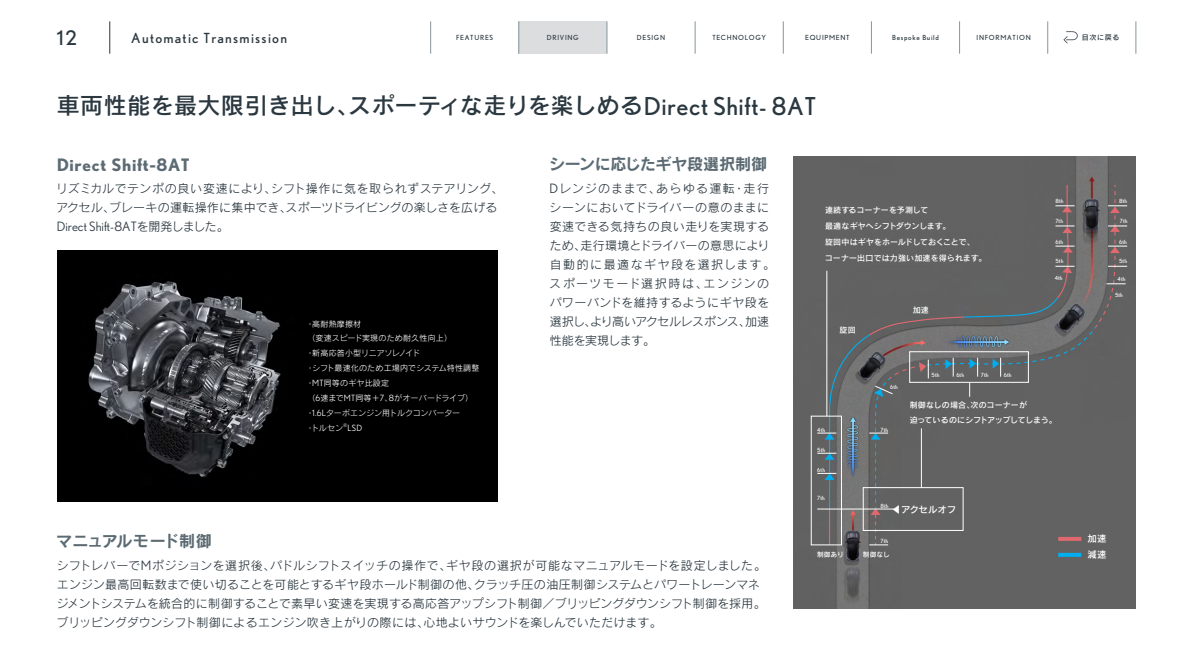
<style>
.page{position:relative;width:1192px;height:671px;background:#fff}
.page>*{position:absolute;margin:0;border:0;box-sizing:border-box;transform-origin:0 0}
.t1{font:23px "Lexus Rodin Pro DB";letter-spacing:.005em;color:#2b3840}
.t2{font:20px "Nobel";color:#2b3840}
.t3{font:700 17.1px "Nobel";letter-spacing:.035em;color:#5c6b73}
.t4{font:16px "Lexus Rodin Pro B";letter-spacing:-.01em;color:#5c6b73}
.t5{font:13.9px "Nobel";letter-spacing:.095em;color:#2b3840}
.t6{font:12.8px "Nobel";color:#2b3840}
.t7{font:12px/19px "Lexus Rodin Pro M";letter-spacing:.02em;color:#2b3840}
.t8{font:9.3px/16px "Lexus Rodin Pro DB";letter-spacing:.025em;color:#fff}
.t9{font:8.6px "Nobel";color:#fff}
.t10{font:8px/14.8px "Lexus Rodin Pro M";letter-spacing:.025em;color:#fff}
.t11{font:8px/16px "Lexus Rodin Pro DB";letter-spacing:.005em;color:#fff}
.t12{font:7px "Nobel";letter-spacing:.1em;color:#2b3840}
.t13{font:7px "Lexus Rodin Pro DB";letter-spacing:.1em;color:#2b3840}
.t14{font:6.6px "Lexus Rodin Pro DB";letter-spacing:.025em;color:#fff}
.t15{font:5.7px "Nobel";letter-spacing:.025em;color:#fff}
.t16{font:5px "Nobel";color:#fff}
.s1{font-family:"Nobel";font-size:24.6px}
.s2{font-family:"Lexus Rodin Pro M";font-size:12px}
.s3{font-family:"Nobel";font-size:8.6px}
.s4{font-family:"Nobel";font-size:12.8px}
</style>
<div class="page">
<div style="left:57px;top:249px;width:440px;height:252px;background:#000"></div>
<div style="left:793px;top:156px;width:341px;height:452px;background:#626262"></div>
<div style="left:810px;top:415px;width:31px;height:129px;border:1px solid #fff"></div>
<svg style="left:1057px;top:552px;width:24px;height:4px"></svg>
<svg style="left:817px;top:184px;width:309px;height:361px;background:#666667"></svg>
<img style="left:88px;top:281px;width:193px;height:196px">
<svg style="left:1063px;top:31px;width:14px;height:13px"></svg>
<div style="left:518px;top:21px;width:89px;height:33px;background:#dbdddf"></div>
<hr style="left:1135px;top:21px;width:1px;height:33px;background:#87959b">
<hr style="left:109px;top:21px;width:1px;height:33px;background:#2b3840">
<hr style="left:1046px;top:21px;width:1px;height:33px;background:#87959b">
<hr style="left:958px;top:21px;width:1px;height:33px;background:#87959b">
<hr style="left:870px;top:21px;width:1px;height:33px;background:#87959b">
<hr style="left:782px;top:21px;width:1px;height:33px;background:#87959b">
<hr style="left:694px;top:21px;width:1px;height:33px;background:#87959b">
<hr style="left:606px;top:21px;width:1px;height:33px;background:#87959b">
<hr style="left:518px;top:21px;width:1px;height:33px;background:#87959b">
<hr style="left:430px;top:21px;width:1px;height:33px;background:#87959b">
<h2 class="t2" style="left:57px;top:25px;width:22px">12</h2>
<p class="t5" style="left:131px;top:29px;width:157px">Automatic Transmission</p>
<p class="t12" style="left:456px;top:33px;width:39px">FEATURES</p>
<p class="t12" style="left:547px;top:33px;width:33px">DRIVING</p>
<p class="t12" style="left:636px;top:33px;width:30px">DESIGN</p>
<p class="t12" style="left:712px;top:33px;width:55px">TECHNOLOGY</p>
<p class="t12" style="left:805px;top:33px;width:46px">EQUIPMENT</p>
<p class="t12" style="left:891px;top:33px;width:48px">Bespoke Build</p>
<p class="t12" style="left:976px;top:33px;width:56px">INFORMATION</p>
<p class="t13" style="left:1065px;top:33px;width:55px">　　目次に戻る</p>
<h1 class="t1" style="left:57px;top:90px;width:761px">車両性能を最大限引き出し、スポーティな走りを楽しめる<span class="s1">Direct Shift- 8AT</span></h1>
<h3 class="t3" style="left:57px;top:154px;width:134px">Direct Shift-8AT</h3>
<p class="t7" style="left:56px;top:178px;width:449px">リズミカルでテンポの良い変速により、シフト操作に気を取られずステアリング、アクセル、ブレーキの運転操作に集中でき、スポーツドライビングの楽しさを広げる</p>
<p class="t6" style="left:57px;top:218px;width:174px">Direct Shift-8AT<span class="s2">を開発しました。</span></p>
<p class="t10" style="left:306px;top:315px;width:175px">・高耐熱摩擦材<br>（変速スピード実現のため耐久性向上）<br>・新高応答小型リニアソレノイド<br>・シフト最速化のため工場内でシステム特性調整・<span class="s3">MT</span>同等のギヤ比設定<br>（<span class="s3">6</span>速まで<span class="s3">MT</span>同等＋<span class="s3">7</span>、<span class="s3">8</span>がオーバードライブ）・<span class="s3">1.6L</span>ターボエンジン用トルクコンバーター<br>・トルセン</p>
<p class="t16" style="left:343px;top:421px;width:6px">®</p>
<p class="t9" style="left:347px;top:422px;width:16px">LSD</p>
<h3 class="t4" style="left:548px;top:153px;width:220px">シーンに応じたギヤ段選択制御</h3>
<p class="t7" style="left:549px;top:178px;width:227px"><span class="s4">D</span>レンジのままで、あらゆる運転・走行シーンにおいてドライバーの意のままに変速できる気持ちの良い走りを実現するため、走行環境とドライバーの意思により自動的に最適なギヤ段を選択します。スポーツモード選択時は、エンジンのパワーバンドを維持するようにギヤ段を選択し、より高いアクセルレスポンス、加速性能を実現します。</p>
<h3 class="t4" style="left:56px;top:530px;width:157px">マニュアルモード制御</h3>
<p class="t7" style="left:56px;top:555px;width:711px">シフトレバーで<span class="s4">M</span>ポジションを選択後、パドルシフトスイッチの操作で、ギヤ段の選択が可能なマニュアルモードを設定しました。エンジン最高回転数まで使い切ることを可能とするギヤ段ホールド制御の他、クラッチ圧の油圧制御システムとパワートレーンマネジメントシステムを統合的に制御することで素早い変速を実現する高応答アップシフト制御／ブリッピングダウンシフト制御を採用。ブリッピングダウンシフト制御によるエンジン吹き上がりの際には、心地よいサウンドを楽しんでいただけます。</p>
<p class="t11" style="left:824px;top:201px;width:163px">連続するコーナーを予測して<br>最適なギヤへシフトダウンします。<br>旋回中はギヤをホールドしておくことで、<br>コーナー出口では力強い加速を得られます。</p>
<p class="t11" style="left:839px;top:322px;width:18px">旋回</p>
<p class="t11" style="left:912px;top:301px;width:18px">加速</p>
<p class="t15" style="left:889px;top:383px;width:9px">6th</p>
<p class="t15" style="left:931px;top:371px;width:9px">5th</p>
<p class="t15" style="left:956px;top:371px;width:9px">6th</p>
<p class="t15" style="left:980px;top:371px;width:9px">7th</p>
<p class="t15" style="left:1003px;top:371px;width:9px">6th</p>
<p class="t15" style="left:1055px;top:197px;width:10px">8th</p>
<p class="t15" style="left:1118px;top:197px;width:10px">8th</p>
<p class="t15" style="left:1055px;top:217px;width:9px">7th</p>
<p class="t15" style="left:1119px;top:217px;width:9px">7th</p>
<p class="t15" style="left:1055px;top:239px;width:9px">6th</p>
<p class="t15" style="left:1118px;top:239px;width:9px">6th</p>
<p class="t15" style="left:1055px;top:258px;width:9px">5th</p>
<p class="t15" style="left:1118px;top:258px;width:9px">5th</p>
<p class="t15" style="left:1114px;top:291px;width:9px">5th</p>
<p class="t15" style="left:1054px;top:274px;width:9px">4th</p>
<p class="t15" style="left:1117px;top:275px;width:9px">4th</p>
<p class="t15" style="left:817px;top:426px;width:9px">4th</p>
<p class="t15" style="left:817px;top:446px;width:9px">5th</p>
<p class="t15" style="left:817px;top:466px;width:9px">6th</p>
<p class="t15" style="left:817px;top:494px;width:9px">7th</p>
<p class="t15" style="left:880px;top:426px;width:9px">7th</p>
<p class="t11" style="left:909px;top:397px;width:149px;line-height:14.6px">制御なしの場合、次のコーナーが<br>迫っているのにシフトアップしてしまう。</p>
<p class="t15" style="left:880px;top:501px;width:10px">8th</p>
<p class="t8" style="left:891px;top:500px;width:66px">◀アクセルオフ</p>
<p class="t15" style="left:880px;top:537px;width:9px">7th</p>
<p class="t14" style="left:816px;top:550px;width:28px">制御あり</p>
<p class="t14" style="left:862px;top:550px;width:28px">制御なし</p>
<p class="t8" style="left:1087px;top:529px;width:20px">加速減速</p>
</div>
